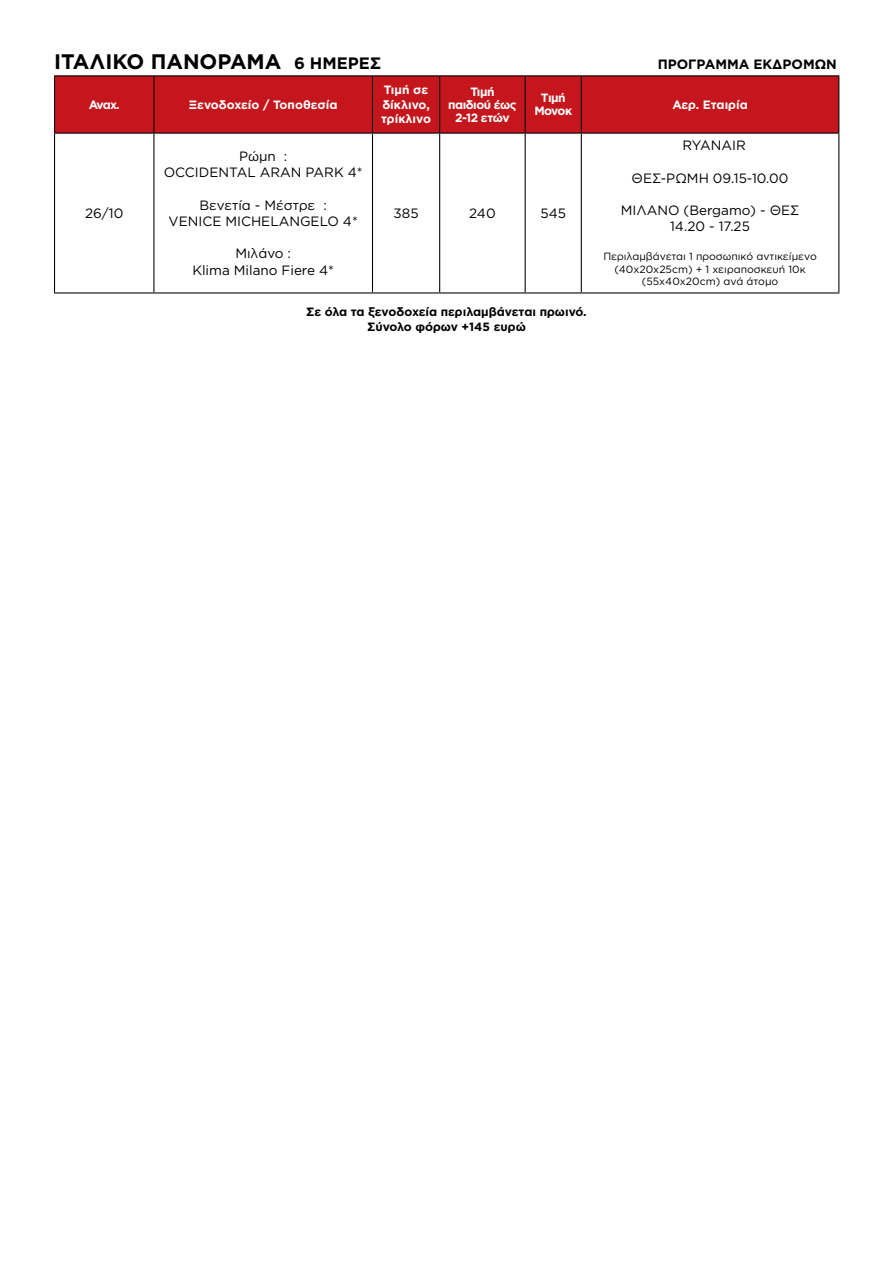
<style>
.page{position:relative;width:893px;height:1263px;background:#fff}
.page>*{position:absolute;margin:0;border:0;box-sizing:border-box;transform-origin:0 0}
.t1{font:700 21px "Gotham Greek";color:#000}
.t2{font:13.5px/16.2px "Gotham Greek";color:#000;text-align:center}
.t3{font:700 13.5px "Gotham Greek";color:#000}
.t4{font:700 12px/14.4px "Gotham Greek";color:#000;text-align:center}
.t5{font:700 12px/14.4px "Gotham Greek";color:#fff}
.t6{font:700 12px/13.2px "Gotham Greek";letter-spacing:-.04em;color:#fff;text-align:center}
.t7{font:700 12px/13.2px "Gotham Greek";letter-spacing:-.045em;color:#fff;text-align:center}
.t8{font:700 12px "Gotham Greek";letter-spacing:-.02em;color:#fff}
.t9{font:10.5px/12.6px "Gotham Greek";color:#000;text-align:center}
.s1{font-size:16.5px}
</style>
<div class="page">
<div style="left:55px;top:76px;width:783px;height:57px;background:#c4161c"></div>
<hr style="left:54px;top:75px;width:100px;height:1px;background:#000">
<hr style="left:54px;top:76px;width:1px;height:57px;background:#000">
<hr style="left:154px;top:75px;width:218px;height:1px;background:#000">
<hr style="left:153px;top:76px;width:1px;height:57px;background:#000">
<hr style="left:372px;top:75px;width:68px;height:1px;background:#000">
<hr style="left:372px;top:76px;width:1px;height:57px;background:#000">
<hr style="left:440px;top:75px;width:85px;height:1px;background:#000">
<hr style="left:439px;top:76px;width:1px;height:57px;background:#000">
<hr style="left:525px;top:75px;width:56px;height:1px;background:#000">
<hr style="left:525px;top:76px;width:1px;height:57px;background:#000">
<hr style="left:581px;top:75px;width:258px;height:1px;background:#000">
<hr style="left:581px;top:76px;width:1px;height:57px;background:#000">
<hr style="left:838px;top:76px;width:1px;height:57px;background:#000">
<hr style="left:581px;top:133px;width:258px;height:1px;background:#000">
<hr style="left:838px;top:134px;width:1px;height:158px;background:#000">
<hr style="left:581px;top:292px;width:258px;height:1px;background:#000">
<hr style="left:54px;top:134px;width:1px;height:158px;background:#000">
<hr style="left:54px;top:133px;width:100px;height:1px;background:#000">
<hr style="left:54px;top:292px;width:100px;height:1px;background:#000">
<hr style="left:154px;top:133px;width:218px;height:1px;background:#000">
<hr style="left:154px;top:292px;width:218px;height:1px;background:#000">
<hr style="left:372px;top:133px;width:68px;height:1px;background:#000">
<hr style="left:372px;top:292px;width:68px;height:1px;background:#000">
<hr style="left:440px;top:133px;width:85px;height:1px;background:#000">
<hr style="left:440px;top:292px;width:85px;height:1px;background:#000">
<hr style="left:525px;top:133px;width:56px;height:1px;background:#000">
<hr style="left:525px;top:292px;width:56px;height:1px;background:#000">
<hr style="left:153px;top:134px;width:1px;height:158px;background:#000">
<hr style="left:372px;top:134px;width:1px;height:158px;background:#000">
<hr style="left:439px;top:134px;width:1px;height:158px;background:#000">
<hr style="left:525px;top:134px;width:1px;height:158px;background:#000">
<hr style="left:581px;top:134px;width:1px;height:158px;background:#000">
<h1 class="t1" style="left:54px;top:50px;width:329px">ΙΤΑΛΙΚΟ ΠΑΝΟΡΑΜΑ <span class="s1">6 ΗΜΕΡΕΣ</span></h1>
<p class="t3" style="left:658px;top:57px;width:181px">ΠΡΟΓΡΑΜΜΑ ΕΚΔΡΟΜΩΝ</p>
<p class="t8" style="left:89px;top:98px;width:32px">Αναχ.</p>
<p class="t5" style="left:189px;top:97px;width:150px">Ξενοδοχείο / Τοποθεσία</p>
<p class="t5" style="left:381px;top:83px;width:51px">Τιμή σε δίκλινο, τρίκλινο</p>
<p class="t6" style="left:448px;top:85px;width:70px">Τιμή παιδιού έως<br>2-12 ετών</p>
<p class="t7" style="left:534px;top:91px;width:39px">Tιμή<br>Μονοκ</p>
<p class="t5" style="left:672px;top:97px;width:77px">Αερ. Εταιρία</p>
<p class="t2" style="left:85px;top:205px;width:40px">26/10</p>
<p class="t2" style="left:164px;top:148px;width:200px">Ρώμη :<br>OCCIDENTAL ARAN PARK 4*</p>
<p class="t2" style="left:169px;top:197px;width:191px">Βενετία - Μέστρε :<br>VENICE MICHELANGELO 4*</p>
<p class="t2" style="left:192px;top:245px;width:143px">Μιλάνο :<br>Κlima Milano Fiere 4*</p>
<p class="t2" style="left:394px;top:205px;width:27px">385</p>
<p class="t2" style="left:469px;top:205px;width:28px">240</p>
<p class="t2" style="left:540px;top:205px;width:27px">545</p>
<p class="t4" style="left:306px;top:305px;width:282px">Σε όλα τα ξενοδοχεία περιλαμβάνεται πρωινό.<br>Σύνολο φόρων +145 ευρώ</p>
<p class="t2" style="left:682px;top:137px;width:65px">RYANAIR</p>
<p class="t2" style="left:632px;top:170px;width:158px">ΘΕΣ-ΡΩΜΗ 09.15-10.00</p>
<p class="t2" style="left:621px;top:202px;width:180px">ΜΙΛΑΝΟ (Bergamo) - ΘΕΣ<br>14.20 - 17.25</p>
<p class="t9" style="left:603px;top:250px;width:215px">Περιλαμβάνεται 1 προσωπικό αντικείμενο (40x20x25cm) + 1 χειραποσκευή 10κ (55x40x20cm) ανά άτομο</p>
</div>
